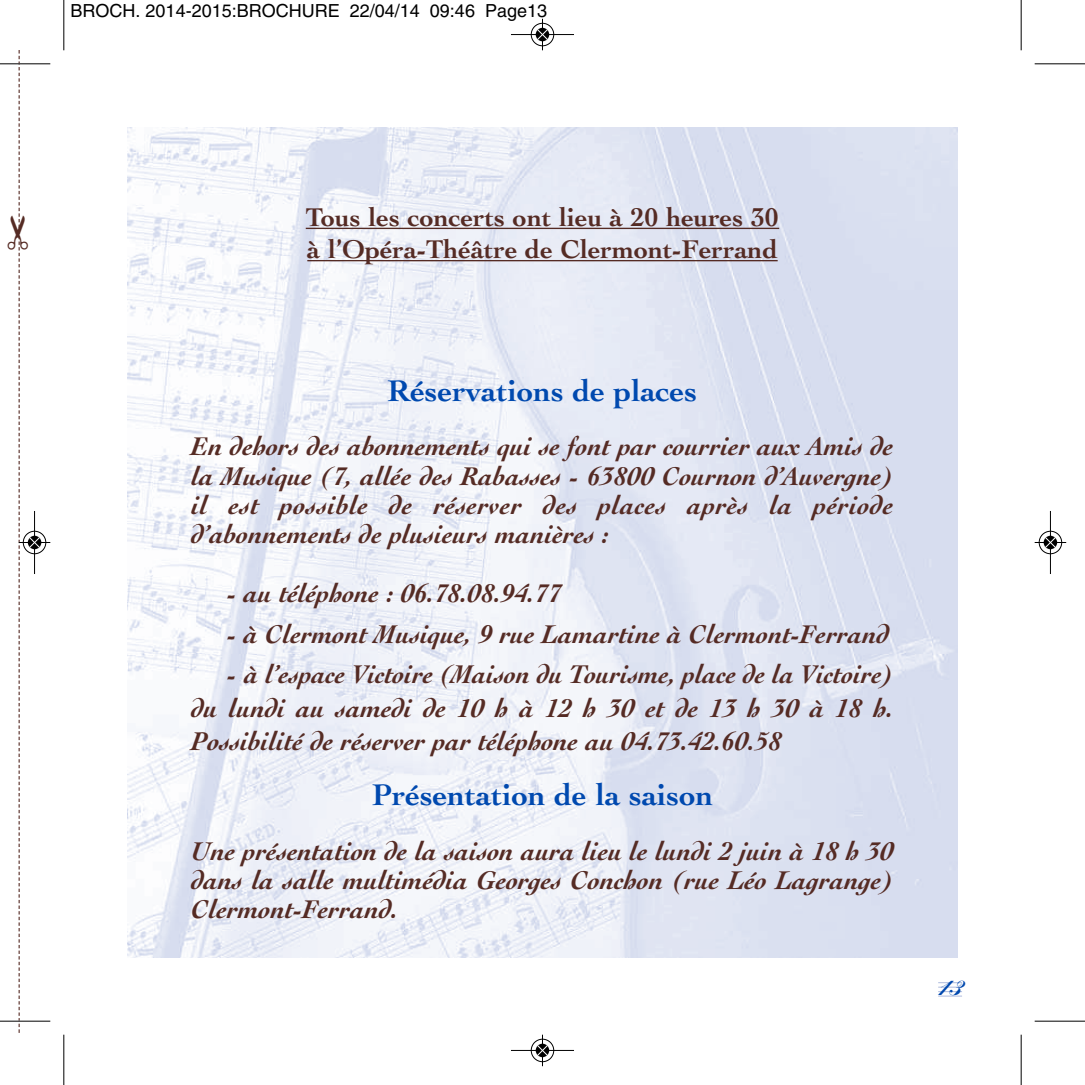
<style>
.page{position:relative;width:1085px;height:1085px;background:#fff}
.page>*{position:absolute;margin:0;border:0;box-sizing:border-box;transform-origin:0 0}
.t1{font:700 31.5px "Cochin";color:#0049af}
.t2{font:italic 700 27px/29.2px "Cochin";color:#552b24;text-align:justify}
.t3{font:700 27px/32.2px "Cochin";color:#552b24}
.t4{font:900 24.75px "Kuenstler Script";color:#0049af}
.t5{font:18px "Helvetica";color:#000}
</style>
<div class="page">
<svg style="left:938px;top:982px;width:23px;height:14px"></svg>
<img style="left:128px;top:128px;width:829px;height:829px">
<hr style="left:306px;top:228px;width:473px;height:1px;background:#552b24">
<hr style="left:307px;top:260px;width:470px;height:1px;background:#552b24">
<hr style="left:63px;top:0;width:1px;height:50px;background:#000">
<hr style="left:0;top:63px;width:50px;height:1px;background:#000">
<hr style="left:1020px;top:0;width:1px;height:50px;background:#000">
<hr style="left:1034px;top:63px;width:50px;height:1px;background:#000">
<hr style="left:63px;top:1034px;width:1px;height:50px;background:#000">
<hr style="left:0;top:1020px;width:50px;height:1px;background:#000">
<hr style="left:1020px;top:1034px;width:1px;height:50px;background:#000">
<hr style="left:1034px;top:1020px;width:50px;height:1px;background:#000">
<div style="left:530px;top:23px;width:24px;height:23px;border:1px solid #fff;border-radius:50%"></div>
<hr style="left:511px;top:34px;width:63px;height:1px;background:#000">
<hr style="left:542px;top:19px;width:1px;height:31px;background:#000">
<div style="left:531px;top:23px;width:23px;height:23px;border:1px solid #000;border-radius:50%"></div>
<svg style="left:535px;top:28px;width:14px;height:13px"></svg>
<svg style="left:536px;top:29px;width:12px;height:11px"></svg>
<div style="left:530px;top:1038px;width:24px;height:24px;border:1px solid #fff;border-radius:50%"></div>
<hr style="left:511px;top:1049px;width:63px;height:1px;background:#000">
<hr style="left:542px;top:1034px;width:1px;height:31px;background:#000">
<div style="left:531px;top:1038px;width:23px;height:23px;border:1px solid #000;border-radius:50%"></div>
<svg style="left:535px;top:1043px;width:14px;height:13px"></svg>
<svg style="left:536px;top:1044px;width:12px;height:11px"></svg>
<div style="left:23px;top:530px;width:23px;height:24px;border:1px solid #fff;border-radius:50%"></div>
<hr style="left:19px;top:542px;width:31px;height:1px;background:#000">
<div style="left:23px;top:531px;width:23px;height:23px;border:1px solid #000;border-radius:50%"></div>
<div style="left:1038px;top:530px;width:24px;height:24px;border:1px solid #fff;border-radius:50%"></div>
<hr style="left:1049px;top:511px;width:1px;height:63px;background:#000">
<hr style="left:1034px;top:542px;width:31px;height:1px;background:#000">
<div style="left:1038px;top:531px;width:23px;height:23px;border:1px solid #000;border-radius:50%"></div>
<svg style="left:1043px;top:535px;width:13px;height:14px"></svg>
<svg style="left:1044px;top:536px;width:11px;height:12px"></svg>
<svg style="left:8px;top:50px;width:32px;height:982px"></svg>
<p class="t5" style="left:71px;top:4px;width:478px">BROCH. 2014-2015:BROCHURE 22/04/14 09:46 Page13</p>
<p class="t3" style="left:306px;top:203px;width:475px">Tous les concerts ont lieu à 20 heures 30 à l’Opéra-Théâtre de Clermont-Ferrand</p>
<p class="t1" style="left:387px;top:378px;width:311px">Réservations de places</p>
<p class="t2" style="left:191px;top:434px;width:703px">En dehors des abonnements qui se font par courrier aux Amis de la Musique (7, allée des Rabasses - 63800 Cournon d’Auvergne) il est possible de réserver des places après la période d’abonnements de plusieurs manières :</p>
<p class="t2" style="left:227px;top:581px;width:335px">- au téléphone : 06.78.08.94.77</p>
<p class="t2" style="left:227px;top:621px;width:663px">- à Clermont Musique, 9 rue Lamartine à Clermont-Ferrand</p>
<p class="t2" style="left:191px;top:659px;width:703px;line-height:33.8px;text-indent:36px">- à l’espace Victoire (Maison du Tourisme, place de la Victoire) du lundi au samedi de 10 h à 12 h 30 et de 13 h 30 à 18 h.<br>Possibilité de réserver par téléphone au 04.73.42.60.58</p>
<p class="t1" style="left:371px;top:782px;width:343px">Présentation de la saison</p>
<p class="t2" style="left:191px;top:838px;width:703px">Une présentation de la saison aura lieu le lundi 2 juin à 18 h 30 dans la salle multimédia Georges Conchon (rue Léo Lagrange)<br>Clermont-Ferrand.</p>
<p class="t4" style="left:937px;top:979px;width:27px">13</p>
</div>
